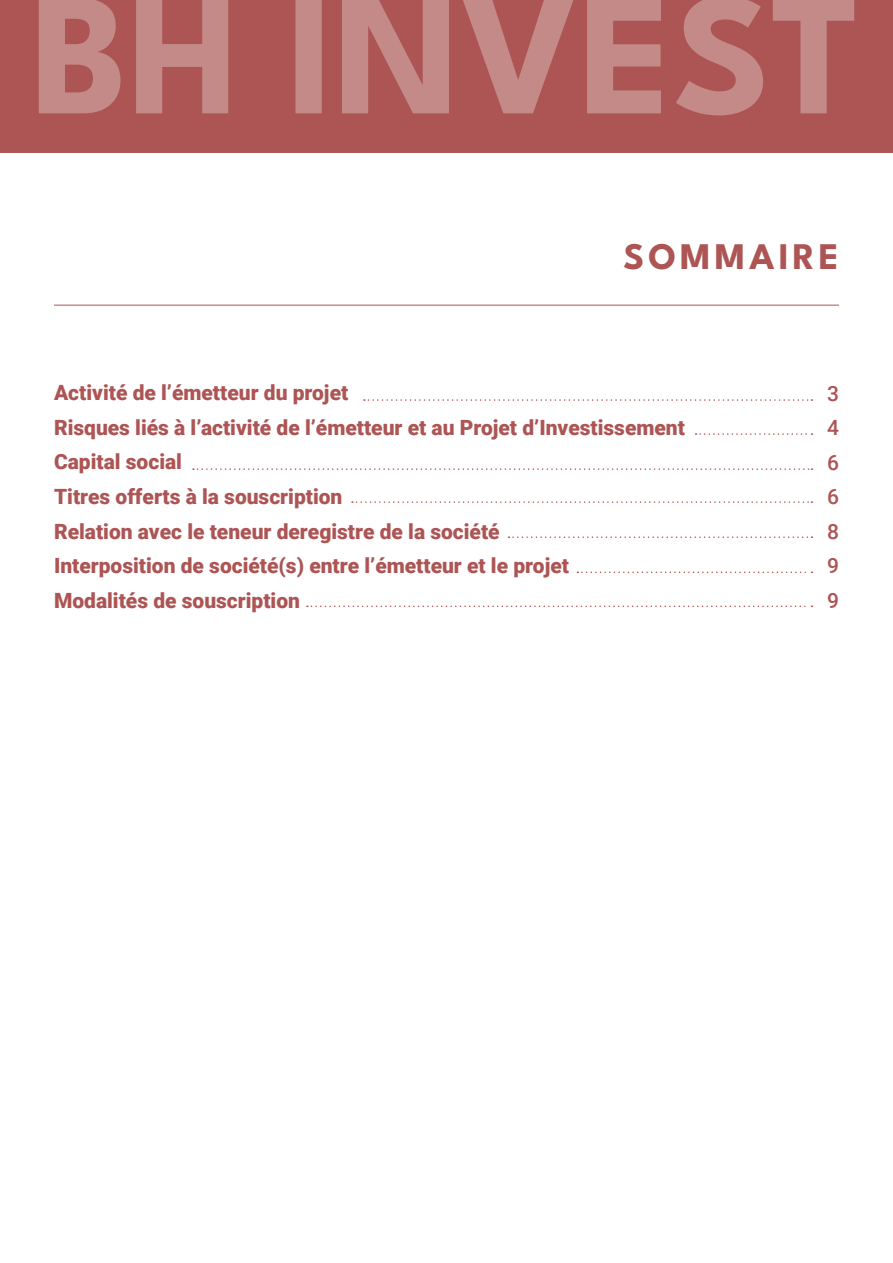
<style>
.page{position:relative;width:893px;height:1263px;background:#fff}
.page>*{position:absolute;margin:0;border:0;box-sizing:border-box;transform-origin:0 0}
.t1{font:100 37.5px "League Spartan";letter-spacing:.105em;color:#ad5454}
.t2{font:900 21px/34.5px "Roboto";color:#ad5454}
.t3{font:500 21px/34.5px "Roboto";color:#ad5454;text-align:justify}
</style>
<div class="page">
<div style="left:0;top:0;width:893px;height:153px;background:#ad5454"></div>
<svg style="left:39px;top:0;width:815px;height:115px"></svg>
<hr style="left:54px;top:305px;width:785px;height:1px;background:#ad5454">
<svg style="left:696px;top:433px;width:116px;height:2px"></svg>
<svg style="left:364px;top:399px;width:448px;height:2px"></svg>
<svg style="left:193px;top:468px;width:619px;height:2px"></svg>
<svg style="left:352px;top:501px;width:460px;height:2px"></svg>
<svg style="left:577px;top:571px;width:235px;height:2px"></svg>
<svg style="left:508px;top:536px;width:304px;height:2px"></svg>
<svg style="left:307px;top:605px;width:505px;height:2px"></svg>
<h1 class="t1" style="left:624px;top:229px;width:217px">SOMMAIRE</h1>
<p class="t2" style="left:54px;top:375px;width:632px">Activité de l’émetteur du projet<br>Risques liés à l’activité de l’émetteur et au Projet d’Investissement Capital social<br>Titres offerts à la souscription<br>Relation avec le teneur deregistre de la société<br>Interposition de société(s) entre l’émetteur et le projet<br>Modalités de souscription</p>
<p class="t3" style="left:827px;top:375px;width:13px">3<br>4<br>6<br>6<br>8<br>9<br>9</p>
</div>
